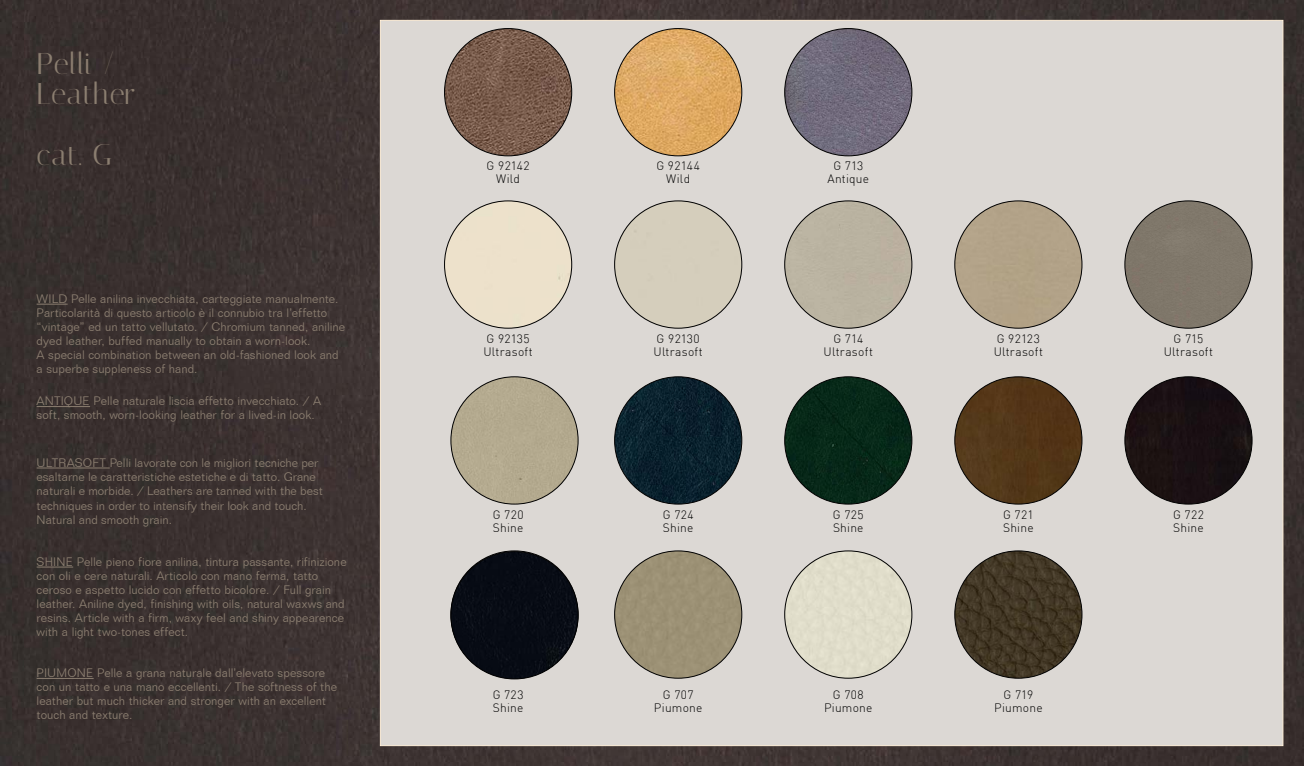
<style>
.page{position:relative;width:1304px;height:766px;background:#fff}
.page>*{position:absolute;margin:0;border:0;box-sizing:border-box;transform-origin:0 0}
.t1{font:30px/30px "Italiana";letter-spacing:.01em;color:#8b7e70}
.t2{font:300 12px/14px "Folio BT";color:#8b7e70}
.t3{font:300 12px/13.5px "DIN";letter-spacing:.02em;color:#000}
</style>
<div class="page">
<div style="left:0;top:0;width:1304px;height:765px;background:#3a312f"></div>
<div style="left:380px;top:20px;width:903px;height:726px;background:#dcd8d4;border:1px solid #fff0da"></div>
<div style="left:615px;top:201px;width:127px;height:127px;background:#d5cebc;border-radius:64px"></div>
<div style="left:785px;top:201px;width:127px;height:127px;background:#bab3a1;border-radius:64px"></div>
<div style="left:955px;top:201px;width:127px;height:127px;background:#b2a288;border-radius:64px"></div>
<img style="left:615px;top:29px;width:127px;height:127px;border-radius:64px">
<img style="left:785px;top:29px;width:127px;height:127px;border-radius:64px">
<div style="left:445px;top:201px;width:127px;height:127px;background:#ede1cb;border-radius:64px"></div>
<div style="left:1125px;top:201px;width:127px;height:127px;background:#80786b;border-radius:64px"></div>
<img style="left:615px;top:376px;width:127px;height:128px;border-radius:64px">
<img style="left:785px;top:376px;width:127px;height:128px;border-radius:64px">
<div style="left:955px;top:376px;width:127px;height:128px;background:#533618;border-radius:64px"></div>
<div style="left:1125px;top:376px;width:127px;height:128px;background:#1a1013;border-radius:64px"></div>
<img style="left:445px;top:29px;width:127px;height:127px;border-radius:64px">
<div style="left:451px;top:376px;width:127px;height:128px;background:#b3a98e;border-radius:64px"></div>
<div style="left:615px;top:550px;width:127px;height:128px;background:#9c9175;border-radius:64px"></div>
<div style="left:785px;top:550px;width:127px;height:128px;background:#e0ddca;border-radius:64px"></div>
<img style="left:955px;top:550px;width:127px;height:128px;border-radius:64px">
<div style="left:451px;top:551px;width:127px;height:127px;background:#070b14;border-radius:64px"></div>
<hr style="left:37px;top:678px;width:57px;height:1px;background:#8b7e70">
<hr style="left:37px;top:467px;width:73px;height:1px;background:#8b7e70">
<hr style="left:37px;top:304px;width:31px;height:1px;background:#8b7e70">
<hr style="left:37px;top:566px;width:36px;height:1px;background:#8b7e70">
<hr style="left:37px;top:406px;width:53px;height:1px;background:#8b7e70">
<h1 class="t1" style="left:37px;top:49px;width:100px">Pelli /<br>Leather</h1>
<h1 class="t1" style="left:37px;top:139px;width:77px">cat. G</h1>
<p class="t2" style="left:37px;top:291px;width:310px">WILD Pelle anilina invecchiata, carteggiate manualmente.<br>Particolarità di questo articolo è il connubio tra l’effetto “vintage” ed un tatto vellutato. / Chromium tanned, aniline dyed leather, buffed manually to obtain a worn-look.<br>A special combination between an old-fashioned look and a superbe suppleness of hand.</p>
<p class="t2" style="left:37px;top:393px;width:286px">ANTIQUE Pelle naturale liscia effetto invecchiato. / A soft, smooth, worn-looking leather for a lived-in look.</p>
<p class="t2" style="left:37px;top:455px;width:288px;line-height:14.4px">ULTRASOFT Pelli lavorate con le migliori tecniche per esaltarne le caratteristiche estetiche e di tatto. Grane naturali e morbide. / Leathers are tanned with the best techniques in order to intensify their look and touch.<br>Natural and smooth grain.</p>
<p class="t2" style="left:37px;top:554px;width:312px">SHINE Pelle pieno fiore anilina, tintura passante, rifinizione con oli e cere naturali. Articolo con mano ferma, tatto ceroso e aspetto lucido con effetto bicolore. / Full grain leather. Aniline dyed, finishing with oils, natural waxws and resins. Article with a firm, waxy feel and shiny appearence with a light two-tones effect.</p>
<p class="t2" style="left:37px;top:665px;width:302px">PIUMONE Pelle a grana naturale dall’elevato spessore con un tatto e una mano eccellenti. / The softness of the leather but much thicker and stronger with an excellent touch and texture.</p>
<p class="t3" style="left:487px;top:159px;width:44px;text-align:center">G 92142<br>Wild</p>
<p class="t3" style="left:656px;top:159px;width:45px;text-align:center">G 92144<br>Wild</p>
<p class="t3" style="left:827px;top:159px;width:43px;text-align:center">G 713<br>Antique</p>
<p class="t3" style="left:483px;top:331px;width:51px">G 92135<br>Ultrasoft</p>
<p class="t3" style="left:654px;top:331px;width:51px">G 92130<br>Ultrasoft</p>
<p class="t3" style="left:824px;top:331px;width:51px;text-align:center">G 714<br>Ultrasoft</p>
<p class="t3" style="left:994px;top:331px;width:51px">G 92123<br>Ultrasoft</p>
<p class="t3" style="left:1164px;top:331px;width:51px;text-align:center">G 715<br>Ultrasoft</p>
<p class="t3" style="left:493px;top:507px;width:32px">G 720<br>Shine</p>
<p class="t3" style="left:663px;top:507px;width:32px">G 724<br>Shine</p>
<p class="t3" style="left:833px;top:507px;width:32px">G 725<br>Shine</p>
<p class="t3" style="left:1003px;top:507px;width:32px">G 721<br>Shine</p>
<p class="t3" style="left:1173px;top:507px;width:32px">G 722<br>Shine</p>
<p class="t3" style="left:493px;top:687px;width:32px">G 723<br>Shine</p>
<p class="t3" style="left:654px;top:687px;width:50px;text-align:center">G 707<br>Piumone</p>
<p class="t3" style="left:824px;top:687px;width:50px;text-align:center">G 708<br>Piumone</p>
<p class="t3" style="left:994px;top:687px;width:50px;text-align:center">G 719<br>Piumone</p>
</div>
